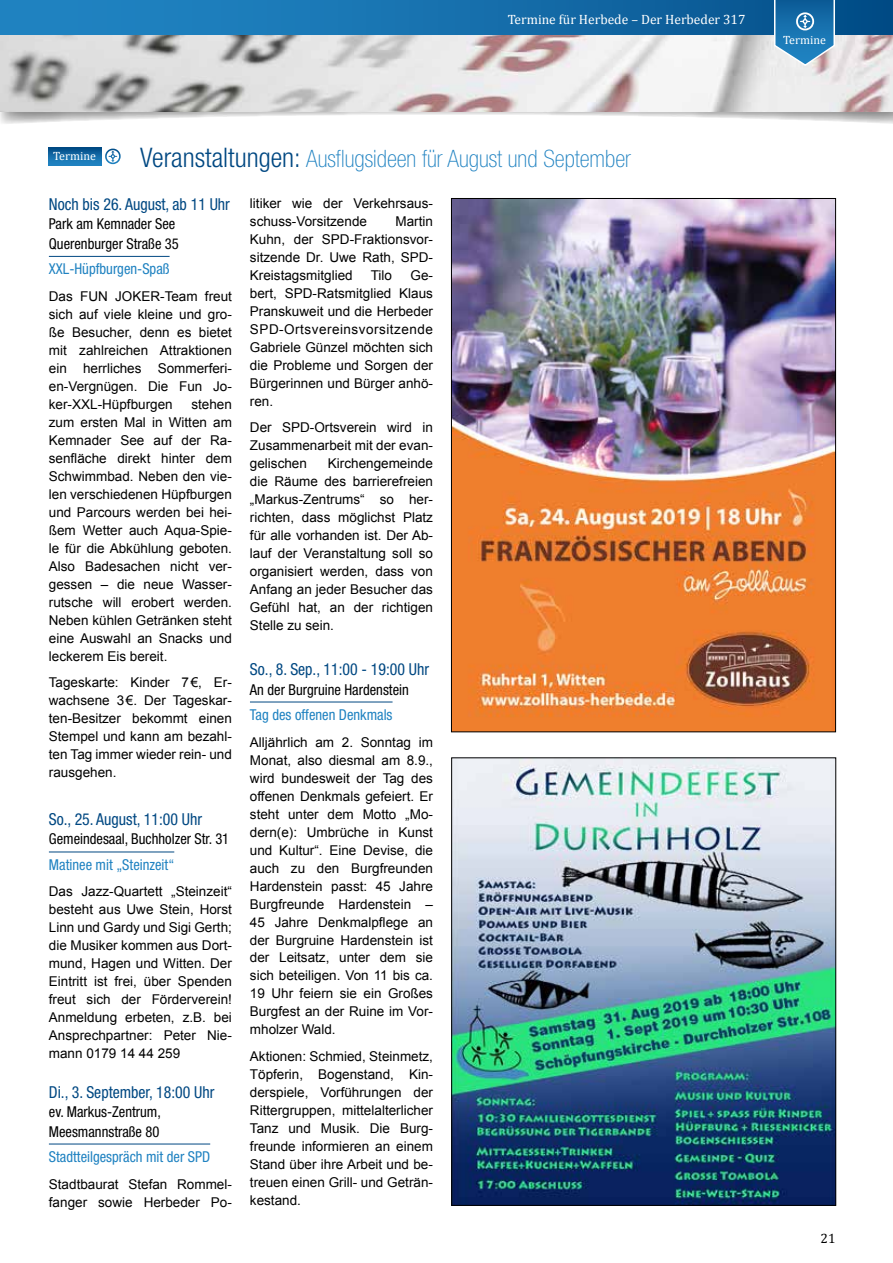
<style>
.page{position:relative;width:893px;height:1263px;background:#fff}
.page>*{position:absolute;margin:0;border:0;box-sizing:border-box;transform-origin:0 0}
.t1{font:100 condensed 24px "Helvetica Neue LT Std";color:#1f82c1}
.t2{font:condensed 16.5px "Helvetica Neue LT Std";color:#004882;scale:.96 1}
.t3{font:condensed 15px/19.5px "Helvetica Neue LT Std";color:#000}
.t4{font:condensed 15px "Helvetica Neue LT Std";color:#1f82c1}
.t5{font:13.5px/18px "Arial";color:#000;text-align:justify}
.t6{font:13.5px "Cambria";color:#fff}
.t7{font:13.5px "Cambria";color:#000}
.t8{font:12px "Cambria";color:#fff}
.s1{font-weight:300;font-size:27px;color:#004882}
</style>
<div class="page">
<svg style="left:0;top:111px;width:893px;height:13px"></svg>
<img style="left:0;top:35px;width:893px;height:76px">
<div style="left:0;top:0;width:893px;height:35px;background:linear-gradient(to right,#248ac9,#05518c)"></div>
<svg style="left:773px;top:0;width:63px;height:67px;background:#4e8fbc"></svg>
<svg style="left:49px;top:147px;width:52px;height:18px"></svg>
<svg style="left:105px;top:149px;width:16px;height:15px"></svg>
<hr style="left:49px;top:256px;width:121px;height:1px;background:#004882">
<hr style="left:49px;top:852px;width:125px;height:1px;background:#004882">
<hr style="left:49px;top:1144px;width:161px;height:1px;background:#004882">
<hr style="left:250px;top:702px;width:143px;height:1px;background:#004882">
<img style="left:453px;top:200px;width:381px;height:530px">
<img style="left:453px;top:760px;width:381px;height:443px">
<p class="t6" style="left:508px;top:11px;width:239px">Termine für Herbede – Der Herbeder 317</p>
<p class="t8" style="left:783px;top:33px;width:44px">Termine</p>
<h1 class="t1" style="left:140px;top:145px;width:492px"><span class="s1">Veranstaltungen:</span> Ausflugsideen für August und September</h1>
<p class="t8" style="left:53px;top:149px;width:44px">Termine</p>
<p class="t2" style="left:49px;top:194px;width:190px">Noch bis 26. August, ab 11 Uhr</p>
<p class="t3" style="left:49px;top:214px;width:132px">Park am Kemnader See<br>Querenburger Straße 35</p>
<p class="t4" style="left:49px;top:260px;width:122px">XXL-Hüpfburgen-Spaß</p>
<p class="t5" style="left:49px;top:287px;width:185px">Das FUN JOKER-Team freut sich auf viele kleine und gro&shy;ße Besucher, denn es bietet mit zahlreichen Attraktionen ein herrliches Sommerferi&shy;en-Vergnügen. Die Fun Jo&shy;ker-XXL-Hüpfburgen</p>
<p class="t5" style="left:250px;top:194px;width:185px">litiker wie der Verkehrsaus&shy;schuss-Vorsitzende</p>
<p class="t5" style="left:250px;top:212px;width:185px;text-indent:146px">Martin Kuhn, der SPD-Fraktionsvor&shy;sitzende Dr. Uwe Rath, SPD-Kreistagsmitglied</p>
<p class="t5" style="left:250px;top:266px;width:185px;text-indent:161px">Ge&shy;bert, SPD-Ratsmitglied Klaus Pranskuweit und die Herbeder SPD-Ortsvereinsvorsitzende Gabriele Günzel möchten sich die Probleme und Sorgen der Bürgerinnen und Bürger anhö&shy;ren.</p>
<p class="t5" style="left:250px;top:419px;width:185px">Der SPD-Ortsverein wird in Zusammenarbeit mit der evan&shy;gelischen</p>
<p class="t5" style="left:371px;top:266px;width:23px">Tilo</p>
<p class="t5" style="left:49px;top:395px;width:185px;text-indent:143px">stehen zum ersten Mal in Witten am Kemnader See auf der Ra&shy;senfläche direkt hinter dem Schwimmbad. Neben den vie&shy;len verschiedenen Hüpfburgen und Parcours werden bei hei&shy;ßem Wetter auch Aqua-Spie&shy;le für die Abkühlung geboten.<br>Also Badesachen nicht ver&shy;gessen – die neue Wasser&shy;rutsche will erobert werden.<br>Neben kühlen Getränken steht eine Auswahl an Snacks und leckerem Eis bereit.</p>
<p class="t5" style="left:49px;top:674px;width:185px">Tageskarte: Kinder 7€, Er&shy;wachsene 3€. Der Tageskar&shy;ten-Besitzer bekommt einen Stempel und kann am bezahl&shy;ten Tag immer wieder rein- und rausgehen.</p>
<p class="t2" style="left:49px;top:810px;width:161px">So., 25. August, 11:00 Uhr</p>
<p class="t3" style="left:49px;top:829px;width:182px">Gemeindesaal, Buchholzer Str. 31</p>
<p class="t4" style="left:49px;top:856px;width:127px">Matinee mit „Steinzeit“</p>
<p class="t5" style="left:49px;top:883px;width:185px">Das Jazz-Quartett „Steinzeit“ besteht aus Uwe Stein, Horst Linn und Gardy und Sigi Gerth; die Musiker kommen aus Dort&shy;mund, Hagen und Witten. Der Eintritt ist frei, über Spenden freut sich der Förderverein!<br>Anmeldung erbeten, z.B. bei Ansprechpartner: Peter Nie&shy;mann 0179 14 44 259</p>
<p class="t2" style="left:49px;top:1082px;width:174px">Di., 3. September, 18:00 Uhr</p>
<p class="t3" style="left:49px;top:1102px;width:114px">ev. Markus-Zentrum,<br>Meesmannstraße 80</p>
<p class="t4" style="left:49px;top:1148px;width:163px">Stadtteilgespräch mit der SPD</p>
<p class="t5" style="left:49px;top:1175px;width:185px">Stadtbaurat Stefan Rommel&shy;fanger sowie Herbeder Po-</p>
<p class="t5" style="left:250px;top:455px;width:185px;text-indent:78px">Kirchengemeinde die Räume des barrierefreien „Markus-Zentrums“ so her&shy;richten, dass möglichst Platz für alle vorhanden ist. Der Ab&shy;lauf der Veranstaltung soll so organisiert werden, dass von Anfang an jeder Besucher das Gefühl hat, an der richtigen Stelle zu sein.</p>
<p class="t2" style="left:250px;top:660px;width:188px">So., 8. Sep., 11:00 - 19:00 Uhr</p>
<p class="t3" style="left:250px;top:679px;width:160px">An der Burgruine Hardenstein</p>
<p class="t4" style="left:250px;top:706px;width:144px">Tag des offenen Denkmals</p>
<p class="t5" style="left:250px;top:733px;width:185px">Alljährlich am 2. Sonntag im Monat, also diesmal am 8.9., wird bundesweit der Tag des offenen Denkmals gefeiert. Er steht unter dem Motto „Mo&shy;dern(e): Umbrüche in Kunst und Kultur“. Eine Devise, die auch zu den Burgfreunden Hardenstein passt: 45 Jahre Burgfreunde Hardenstein – 45 Jahre Denkmalpflege an der Burgruine Hardenstein ist der Leitsatz, unter dem sie sich beteiligen. Von 11 bis ca.<br>19 Uhr feiern sie ein Großes Burgfest an der Ruine im Vor&shy;mholzer Wald.</p>
<p class="t5" style="left:250px;top:1047px;width:185px">Aktionen: Schmied, Steinmetz, Töpferin, Bogenstand, Kin&shy;derspiele, Vorführungen der Rittergruppen, mittelalterlicher Tanz und Musik. Die Burg&shy;freunde informieren an einem Stand über ihre Arbeit und be&shy;treuen einen Grill- und Geträn&shy;kestand.</p>
<p class="t7" style="left:821px;top:1230px;width:16px">21</p>
</div>
